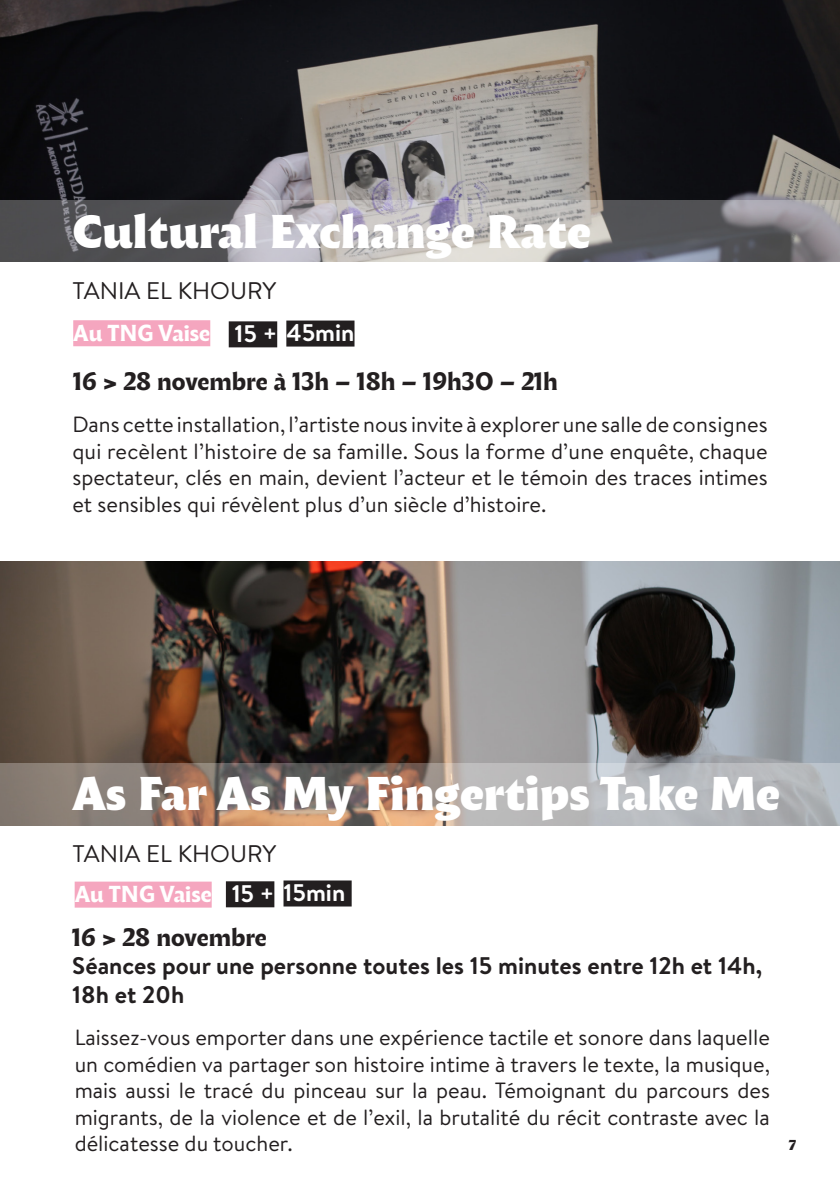
<style>
.page{position:relative;width:840px;height:1191px;background:#fff}
.page>*{position:absolute;margin:0;border:0;box-sizing:border-box;transform-origin:0 0}
.t1{font:800 46px "Malik";color:#fff}
.t2{font:700 24px/28.8px "Brandon Text";color:#231f20}
.t3{font:700 24px "Malik";color:#231f20}
.t4{font:24px "Brandon Text";color:#231f20}
.t5{font:700 24px "Brandon Text";color:#fff}
.t6{font:22px/26.4px "Brandon Text";color:#231f20;text-align:justify}
.t7{font:700 22px "Malik";color:#fff}
.t8{font:800 14px "Malik";color:#231f20}
</style>
<div class="page">
<img style="left:0;top:0;width:839px;height:200px">
<div style="left:73px;top:320px;width:137px;height:26px;background:#f5a6bf"></div>
<div style="left:228px;top:321px;width:49px;height:26px;background:#231f20"></div>
<div style="left:286px;top:320px;width:68px;height:26px;background:#231f20"></div>
<svg style="left:0;top:200px;width:839px;height:62px;background:#88868a"></svg>
<img style="left:0;top:561px;width:839px;height:202px">
<div style="left:75px;top:881px;width:136px;height:26px;background:#f5a6bf"></div>
<div style="left:226px;top:881px;width:48px;height:26px;background:#231f20"></div>
<div style="left:283px;top:880px;width:68px;height:26px;background:#231f20"></div>
<svg style="left:0;top:763px;width:839px;height:63px;background:#a29690"></svg>
<p class="t1" style="left:72px;top:197px;width:520px">Cultural Exchange Rate</p>
<p class="t4" style="left:72px;top:274px;width:205px">TANIA EL KHOURY</p>
<p class="t5" style="left:234px;top:316px;width:121px">15 + 45min</p>
<p class="t7" style="left:73px;top:317px;width:138px">Au TNG Vaise</p>
<p class="t3" style="left:73px;top:364px;width:486px">16 &gt; 28 novembre à 13h – 18h – 19h30 – 21h</p>
<p class="t6" style="left:72px;top:411px;width:696px">Dans cette installation, l’artiste nous invite à explorer une salle de consignes qui recèlent l’histoire de sa famille. Sous la forme d’une enquête, chaque spectateur, clés en main, devient l’acteur et le témoin des traces intimes et sensibles qui révèlent plus d’un siècle d’histoire.</p>
<p class="t1" style="left:72px;top:760px;width:708px">As Far As My Fingertips Take Me</p>
<p class="t4" style="left:72px;top:837px;width:205px">TANIA EL KHOURY</p>
<p class="t5" style="left:231px;top:875px;width:115px">15 + 15min</p>
<p class="t7" style="left:75px;top:878px;width:138px">Au TNG Vaise</p>
<p class="t3" style="left:72px;top:920px;width:196px">16 &gt; 28 novembre</p>
<p class="t2" style="left:72px;top:951px;width:690px">Séances pour une personne toutes les 15 minutes entre 12h et 14h,<br>18h et 20h</p>
<p class="t6" style="left:75px;top:1024px;width:696px">Laissez-vous emporter dans une expérience tactile et sonore dans laquelle un comédien va partager son histoire intime à travers le texte, la musique, mais aussi le tracé du pinceau sur la peau. Témoignant du parcours des migrants, de la violence et de l’exil, la brutalité du récit contraste avec la délicatesse du toucher.</p>
<p class="t8" style="left:788px;top:1135px;width:9px">7</p>
</div>
